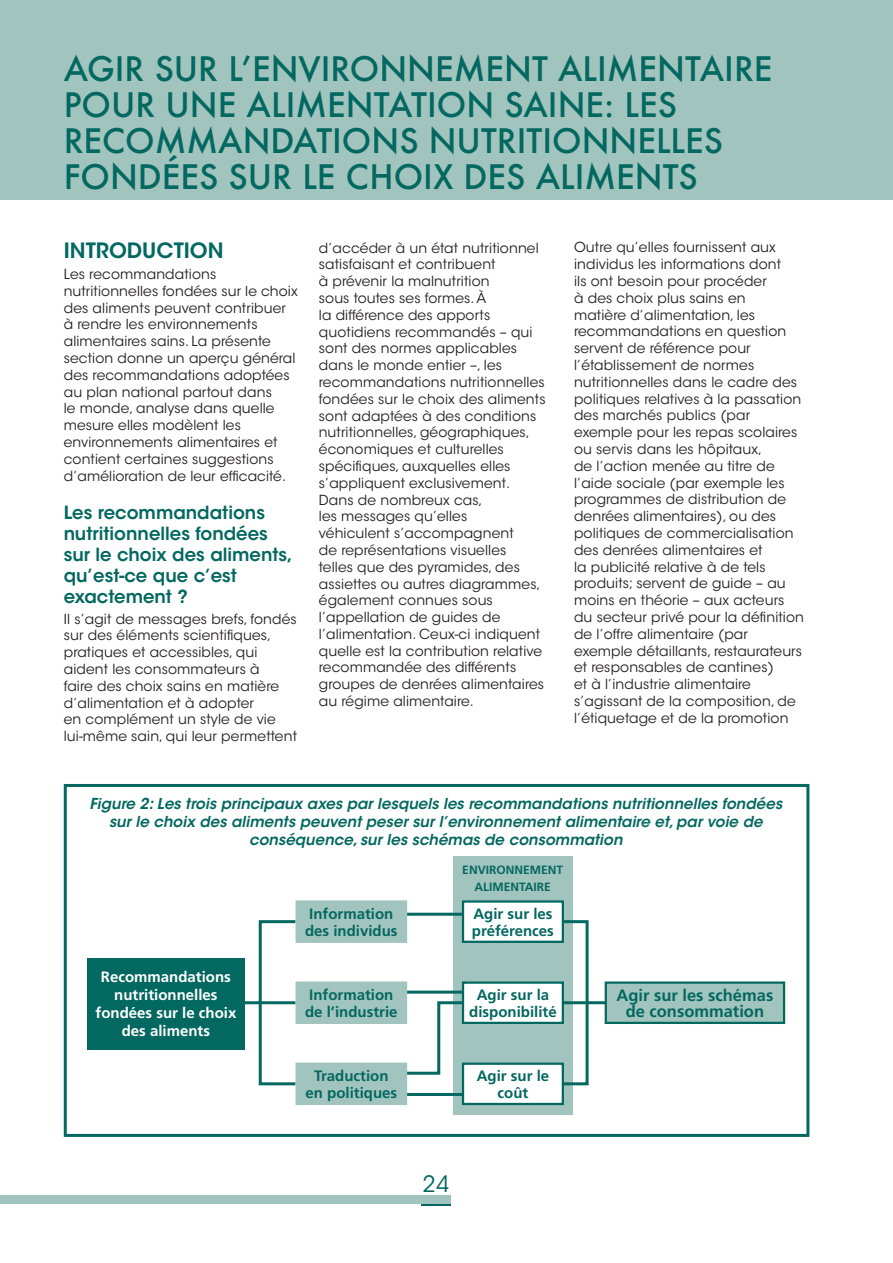
<style>
.page{position:relative;width:893px;height:1263px;background:#fff}
.page>*{position:absolute;margin:0;border:0;box-sizing:border-box;transform-origin:0 0}
.titolo_01_capitoli{font:500 33px/36px "Futura";color:#036860}
.MASTRO_NUMERI_DI_PAG{font:22.5px "ITC Avant Garde Std";color:#036860}
.TITOLO_01{font:600 21px "ITC Avant Garde Std";color:#036860}
.TITOLO_02{font:600 18px/21px "ITC Avant Garde Std";color:#036860}
.SCHEMA_TESTO{font:700 16.5px/16.5px "Frutiger LT Std";color:#036860;text-align:center}
.FIGURE_01{font:italic 600 15px/18px "ITC Avant Garde Std";color:#036860;text-align:center}
.SCHEMA_TESTO-2{font:700 15px/16.5px "Frutiger LT Std";color:#036860}
.SCHEMA_TESTO-3{font:700 15px/18px "Frutiger LT Std";color:#fff;text-align:center}
.TESTO{font:13.8px/16.8px "ITC Avant Garde Std";letter-spacing:.01em;color:#231f20}
.SCHEMA_TESTO-4{font:700 12px/16.5px "Frutiger LT Std";color:#036860;text-align:center}
</style>
<div class="page">
<svg style="left:421px;top:1203px;width:30px;height:2px"></svg>
<div style="left:0;top:1195px;width:451px;height:8px;background:#a2c4be"></div>
<div style="left:0;top:0;width:893px;height:200px;background:#a2c4be"></div>
<div style="left:64px;top:784px;width:745px;height:353px;border:3px solid #036860"></div>
<div style="left:453px;top:856px;width:119px;height:259px;background:#a2c4be"></div>
<div style="left:259px;top:920px;width:38px;height:165px;border:3px solid #036860"></div>
<hr style="left:222px;top:1001px;width:74px;height:3px;background:#036860">
<hr style="left:395px;top:913px;width:75px;height:3px;background:#036860">
<hr style="left:395px;top:1093px;width:75px;height:3px;background:#036860">
<hr style="left:395px;top:990px;width:75px;height:3px;background:#036860">
<svg style="left:564px;top:919px;width:26px;height:168px"></svg>
<hr style="left:540px;top:1001px;width:79px;height:3px;background:#036860">
<div style="left:463px;top:901px;width:100px;height:41px;background:#fff"></div>
<div style="left:462px;top:900px;width:102px;height:43px;border:2px solid #036860"></div>
<div style="left:463px;top:1064px;width:100px;height:40px;background:#fff"></div>
<div style="left:462px;top:1062px;width:102px;height:43px;border:2px solid #036860"></div>
<div style="left:297px;top:901px;width:109px;height:41px;background:#a2c4be"></div>
<div style="left:296px;top:900px;width:111px;height:43px;border:2px solid #a2c4be"></div>
<svg style="left:407px;top:1000px;width:73px;height:76px"></svg>
<div style="left:297px;top:982px;width:109px;height:41px;background:#a2c4be"></div>
<div style="left:296px;top:981px;width:111px;height:43px;border:2px solid #a2c4be"></div>
<div style="left:463px;top:982px;width:100px;height:41px;background:#fff"></div>
<div style="left:462px;top:981px;width:102px;height:43px;border:2px solid #036860"></div>
<div style="left:297px;top:1064px;width:109px;height:40px;background:#a2c4be"></div>
<div style="left:296px;top:1062px;width:111px;height:43px;border:2px solid #a2c4be"></div>
<div style="left:606px;top:982px;width:178px;height:41px;background:#a2c4be"></div>
<div style="left:605px;top:981px;width:180px;height:43px;border:2px solid #036860"></div>
<div style="left:87px;top:958px;width:157px;height:91px;background:#036860"></div>
<p class="titolo_01_capitoli" style="left:64px;top:50px;width:710px">AGIR SUR L’ENVIRONNEMENT ALIMENTAIRE POUR UNE ALIMENTATION SAINE: LES RECOMMANDATIONS NUTRITIONNELLES FONDÉES SUR LE CHOIX DES ALIMENTS</p>
<p class="TITOLO_01" style="left:64px;top:237px;width:161px">INTRODUCTION</p>
<p class="TESTO" style="left:64px;top:266px;width:235px">Les recommandations nutritionnelles fondées sur le choix des aliments peuvent contribuer à rendre les environnements alimentaires sains. La présente section donne un aperçu général des recommandations adoptées au plan national partout dans<br>le monde, analyse dans quelle mesure elles modèlent les environnements alimentaires et contient certaines suggestions d’amélioration de leur efficacité.</p>
<p class="TITOLO_02" style="left:64px;top:501px;width:230px">Les recommandations nutritionnelles fondées sur le choix des aliments, qu’est-ce que c’est exactement ?</p>
<p class="TESTO" style="left:64px;top:610px;width:235px">Il s’agit de messages brefs, fondés sur des éléments scientifiques, pratiques et accessibles, qui aident les consommateurs à<br>faire des choix sains en matière d’alimentation et à adopter<br>en complément un style de vie lui-même sain, qui leur permettent</p>
<p class="TESTO" style="left:319px;top:239px;width:228px">d’accéder à un état nutritionnel satisfaisant et contribuent<br>à prévenir la malnutrition<br>sous toutes ses formes. À<br>la différence des apports quotidiens recommandés – qui sont des normes applicables dans le monde entier –, les recommandations nutritionnelles fondées sur le choix des aliments sont adaptées à des conditions nutritionnelles, géographiques, économiques et culturelles spécifiques, auxquelles elles s’appliquent exclusivement.<br>Dans de nombreux cas,<br>les messages qu’elles<br>véhiculent s’accompagnent<br>de représentations visuelles<br>telles que des pyramides, des assiettes ou autres diagrammes, également connues sous l’appellation de guides de l’alimentation. Ceux-ci indiquent quelle est la contribution relative recommandée des différents groupes de denrées alimentaires au régime alimentaire.</p>
<p class="TESTO" style="left:574px;top:239px;width:231px">Outre qu’elles fournissent aux individus les informations dont<br>ils ont besoin pour procéder<br>à des choix plus sains en<br>matière d’alimentation, les recommandations en question servent de référence pour l’établissement de normes nutritionnelles dans le cadre des politiques relatives à la passation des marchés publics (par exemple pour les repas scolaires ou servis dans les hôpitaux,<br>de l’action menée au titre de l’aide sociale (par exemple les programmes de distribution de denrées alimentaires), ou des politiques de commercialisation des denrées alimentaires et<br>la publicité relative à de tels produits; servent de guide – au moins en théorie – aux acteurs du secteur privé pour la définition de l’offre alimentaire (par exemple détaillants, restaurateurs et responsables de cantines)<br>et à l’industrie alimentaire s’agissant de la composition, de l’étiquetage et de la promotion</p>
<p class="FIGURE_01" style="left:89px;top:794px;width:694px">Figure 2: Les trois principaux axes par lesquels les recommandations nutritionnelles fondées sur le choix des aliments peuvent peser sur l’environnement alimentaire et, par voie de conséquence, sur les schémas de consommation</p>
<p class="SCHEMA_TESTO-3" style="left:96px;top:968px;width:142px">Recommandations nutritionnelles fondées sur le choix des aliments</p>
<p class="SCHEMA_TESTO-2" style="left:305px;top:906px;width:94px">Information des individus</p>
<p class="SCHEMA_TESTO-4" style="left:462px;top:862px;width:102px">ENVIRONNEMENT<br>ALIMENTAIRE</p>
<p class="SCHEMA_TESTO-2" style="left:472px;top:906px;width:83px">Agir sur les préférences</p>
<p class="SCHEMA_TESTO-2" style="left:305px;top:987px;width:94px">Information de l’industrie</p>
<p class="SCHEMA_TESTO-2" style="left:469px;top:987px;width:89px;text-align:center">Agir sur la disponibilité</p>
<p class="SCHEMA_TESTO-2" style="left:305px;top:1068px;width:93px;text-align:center">Traduction en politiques</p>
<p class="SCHEMA_TESTO-2" style="left:477px;top:1068px;width:74px;text-align:center">Agir sur le coût</p>
<p class="MASTRO_NUMERI_DI_PAG" style="left:422px;top:1170px;width:29px">24</p>
<p class="SCHEMA_TESTO" style="left:617px;top:987px;width:158px">Agir sur les schémas de consommation</p>
</div>
